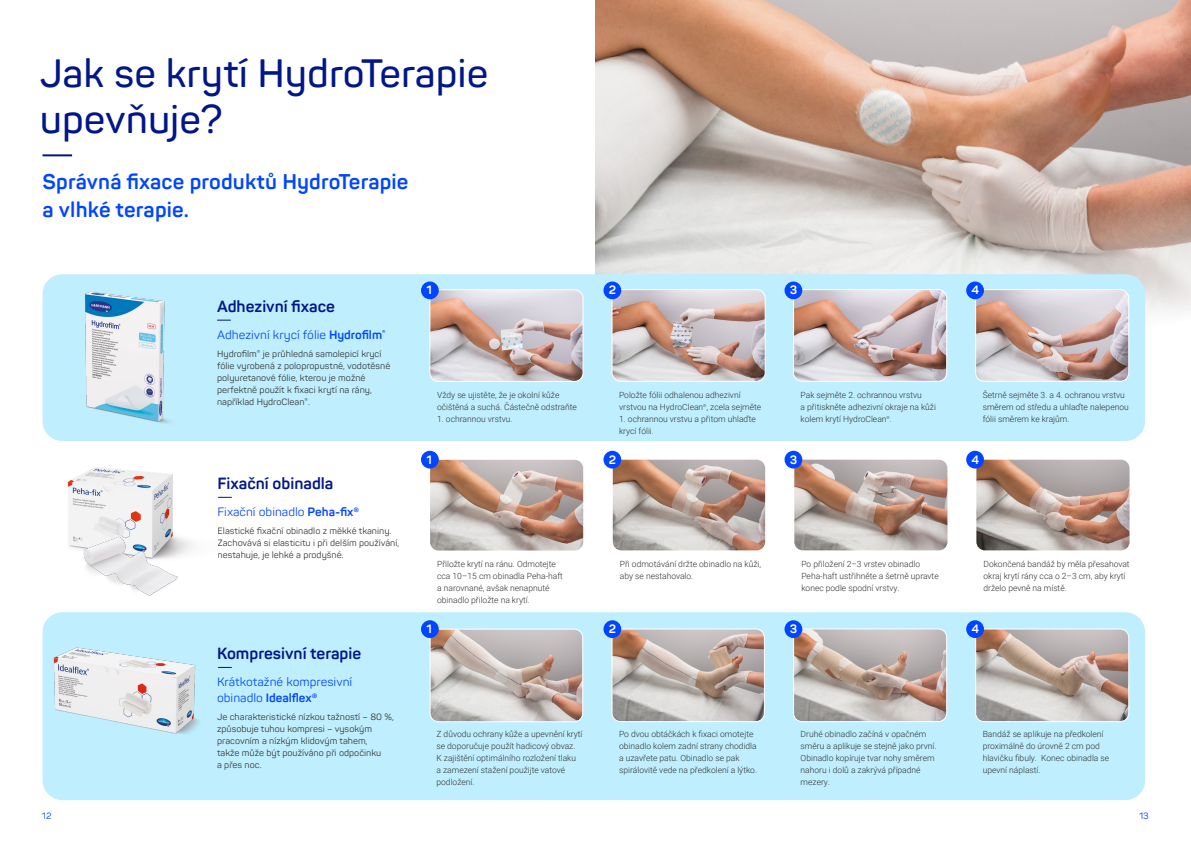
<style>
.page{position:relative;width:1191px;height:842px;background:#fff}
.page>*{position:absolute;margin:0;border:0;box-sizing:border-box;transform-origin:0 0}
.t1{font:600 39px/46px "Panton";color:#001689}
.t2{font:700 21px/28px "Panton";letter-spacing:.01em;color:#0045ff}
.t3{font:700 16px "Panton";color:#001689}
.t4{font:12px/16px "Panton";color:#0045ff}
.t5{font:700 12px "Panton";color:#fff}
.t6{font:9px/12px "Panton";color:#2f2f2f}
.t7{font:9px "Panton";color:#0045ff}
.t8{font:300 8.5px/12px "Roboto";color:#2f2f2f}
.s1{font-weight:700}
</style>
<div class="page">
<img style="left:595px;top:0;width:596px;height:465px">
<div style="left:43px;top:274px;width:1102px;height:167px;background:#bfefff;border-radius:20px"></div>
<div style="left:43px;top:612px;width:1102px;height:188px;background:#bfefff;border-radius:20px"></div>
<img style="left:612px;top:629px;width:152px;height:93px">
<div style="left:612px;top:629px;width:152px;height:93px;border:1px solid #fff;border-radius:9px"></div>
<img style="left:794px;top:629px;width:152px;height:93px">
<div style="left:793px;top:629px;width:154px;height:93px;border:1px solid #fff;border-radius:9px"></div>
<img style="left:977px;top:629px;width:151px;height:93px">
<div style="left:975px;top:629px;width:154px;height:93px;border:1px solid #fff;border-radius:9px"></div>
<img style="left:613px;top:460px;width:152px;height:90px">
<img style="left:794px;top:460px;width:153px;height:90px">
<img style="left:976px;top:460px;width:153px;height:90px">
<img style="left:612px;top:290px;width:153px;height:91px">
<div style="left:612px;top:289px;width:153px;height:92px;border:1px solid #fff;border-radius:9px"></div>
<img style="left:793px;top:290px;width:153px;height:91px">
<div style="left:793px;top:289px;width:154px;height:92px;border:1px solid #fff;border-radius:9px"></div>
<img style="left:975px;top:290px;width:153px;height:91px">
<div style="left:975px;top:289px;width:154px;height:92px;border:1px solid #fff;border-radius:9px"></div>
<img style="left:430px;top:629px;width:153px;height:93px">
<div style="left:430px;top:629px;width:153px;height:93px;border:1px solid #fff;border-radius:9px"></div>
<img style="left:430px;top:460px;width:153px;height:90px">
<img style="left:431px;top:290px;width:152px;height:91px">
<div style="left:429px;top:289px;width:154px;height:93px;border:1px solid #fff;border-radius:9px"></div>
<div style="left:421px;top:281px;width:18px;height:18px;background:#0045ff;border-radius:50%"></div>
<div style="left:421px;top:451px;width:18px;height:17px;background:#0045ff;border-radius:50%"></div>
<div style="left:421px;top:620px;width:18px;height:18px;background:#0045ff;border-radius:50%"></div>
<div style="left:603px;top:281px;width:18px;height:18px;background:#0045ff;border-radius:50%"></div>
<div style="left:603px;top:451px;width:18px;height:17px;background:#0045ff;border-radius:50%"></div>
<div style="left:603px;top:620px;width:18px;height:18px;background:#0045ff;border-radius:50%"></div>
<div style="left:784px;top:281px;width:18px;height:18px;background:#0045ff;border-radius:50%"></div>
<div style="left:784px;top:451px;width:18px;height:17px;background:#0045ff;border-radius:50%"></div>
<div style="left:784px;top:620px;width:18px;height:18px;background:#0045ff;border-radius:50%"></div>
<div style="left:966px;top:281px;width:18px;height:18px;background:#0045ff;border-radius:50%"></div>
<div style="left:966px;top:451px;width:18px;height:17px;background:#0045ff;border-radius:50%"></div>
<div style="left:966px;top:620px;width:18px;height:18px;background:#0045ff;border-radius:50%"></div>
<img style="left:53px;top:647px;width:146px;height:87px">
<img style="left:67px;top:467px;width:126px;height:84px">
<img style="left:70px;top:524px;width:118px;height:72px">
<hr style="left:43px;top:154px;width:29px;height:2px;background:#001689">
<svg style="left:217px;top:320px;width:14px;height:1px"></svg>
<svg style="left:218px;top:497px;width:14px;height:1px"></svg>
<svg style="left:218px;top:667px;width:14px;height:1px"></svg>
<img style="left:85px;top:291px;width:86px;height:133px">
<h1 class="t1" style="left:40px;top:50px;width:450px">Jak se krytí HydroTerapie upevňuje?</h1>
<h2 class="t2" style="left:43px;top:168px;width:367px">Správná fixace produktů HydroTerapie a vlhké terapie.</h2>
<h3 class="t3" style="left:217px;top:296px;width:119px">Adhezivní fixace</h3>
<h3 class="t4" style="left:217px;top:327px;width:170px">Adhezivní krycí fólie <span class="s1">Hydrofilm</span><sup>®</sup></h3>
<p class="t6" style="left:217px;top:347px;width:175px">Hydrofilm<sup>®</sup> je průhledná samolepicí krycí fólie vyrobená z polopropustné, vodotěsné polyuretanové fólie, kterou je možné perfektně použít k fixaci krytí na rány, například HydroClean<sup>®</sup>.</p>
<h3 class="t3" style="left:217px;top:473px;width:117px">Fixační obinadla</h3>
<h3 class="t4" style="left:217px;top:504px;width:143px">Fixační obinadlo <span class="s1">Peha-fix®</span></h3>
<p class="t6" style="left:217px;top:524px;width:183px">Elastické fixační obinadlo z měkké tkaniny.<br>Zachovává si elasticitu i při delším používání, nestahuje, je lehké a prodyšné.</p>
<h3 class="t3" style="left:217px;top:643px;width:146px">Kompresivní terapie</h3>
<h3 class="t4" style="left:217px;top:674px;width:137px">Krátkotažné kompresivní obinadlo <span class="s1">Idealflex®</span></h3>
<p class="t6" style="left:217px;top:710px;width:178px">Je charakteristické nízkou tažností – 80 %, způsobuje tuhou kompresi – vysokým pracovním a nízkým klidovým tahem,<br>takže může být používáno při odpočinku<br>a přes noc.</p>
<h3 class="t5" style="left:426px;top:283px;width:7px">1</h3>
<p class="t8" style="left:437px;top:388px;width:141px">Vždy se ujistěte, že je okolní kůže očištěná a suchá. Částečně odstraňte</p>
<p class="t8" style="left:437px;top:412px;width:77px">1. ochrannou vrstvu.</p>
<h3 class="t5" style="left:426px;top:452px;width:7px">1</h3>
<p class="t8" style="left:437px;top:558px;width:127px">Přiložte krytí na ránu. Odmotejte cca 10–15 cm obinadla Peha-haft a narovnané, avšak nenapnuté obinadlo přiložte na krytí.</p>
<h3 class="t5" style="left:426px;top:621px;width:7px">1</h3>
<p class="t8" style="left:436px;top:728px;width:147px">Z důvodu ochrany kůže a upevnění krytí se doporučuje použít hadicový obvaz.<br>K zajištění optimálního rozložení tlaku a zamezení stažení použijte vatové podložení.</p>
<h3 class="t5" style="left:609px;top:283px;width:9px">2</h3>
<h3 class="t5" style="left:790px;top:283px;width:9px">3</h3>
<h3 class="t5" style="left:971px;top:283px;width:9px">4</h3>
<p class="t8" style="left:619px;top:389px;width:144px">Položte fólii odhalenou adhezivní vrstvou na HydroClean<sup>®</sup>, zcela sejměte</p>
<p class="t8" style="left:619px;top:413px;width:138px">1. ochrannou vrstvu a přitom uhlaďte krycí fólii.</p>
<h3 class="t5" style="left:609px;top:452px;width:9px">2</h3>
<p class="t8" style="left:800px;top:389px;width:137px">Pak sejměte 2. ochrannou vrstvu<br>a přitiskněte adhezivní okraje na kůži kolem krytí HydroClean<sup>®</sup>.</p>
<p class="t8" style="left:982px;top:388px;width:148px">Šetrně sejměte 3. a 4. ochranou vrstvu směrem od středu a uhlaďte nalepenou fólii směrem ke krajům.</p>
<h3 class="t5" style="left:790px;top:452px;width:9px">3</h3>
<h3 class="t5" style="left:971px;top:452px;width:9px">4</h3>
<p class="t8" style="left:620px;top:558px;width:143px">Při odmotávání držte obinadlo na kůži, aby se nestahovalo.</p>
<p class="t8" style="left:801px;top:558px;width:139px">Po přiložení 2–3 vrstev obinadlo<br>Peha-haft ustřihněte a šetrně upravte konec podle spodní vrstvy.</p>
<p class="t8" style="left:983px;top:558px;width:148px">Dokončená bandáž by měla přesahovat okraj krytí rány cca o 2–3 cm, aby krytí drželo pevně na místě.</p>
<h3 class="t5" style="left:609px;top:621px;width:9px">2</h3>
<h3 class="t5" style="left:790px;top:621px;width:9px">3</h3>
<h3 class="t5" style="left:971px;top:621px;width:9px">4</h3>
<p class="t8" style="left:619px;top:728px;width:139px">Po dvou obtáčkách k fixaci omotejte obinadlo kolem zadní strany chodidla a uzavřete patu. Obinadlo se pak spirálovitě vede na předkolení a lýtko.</p>
<p class="t8" style="left:800px;top:728px;width:137px">Druhé obinadlo začíná v opačném směru a aplikuje se stejně jako první.<br>Obinadlo kopíruje tvar nohy směrem nahoru i dolů a zakrývá případné mezery.</p>
<p class="t8" style="left:982px;top:727px;width:128px">Bandáž se aplikuje na předkolení proximálně do úrovně 2 cm pod hlavičku fibuly. Konec obinadla se upevní náplastí.</p>
<p class="t7" style="left:42px;top:810px;width:11px">12</p>
<p class="t7" style="left:1139px;top:810px;width:11px">13</p>
</div>
